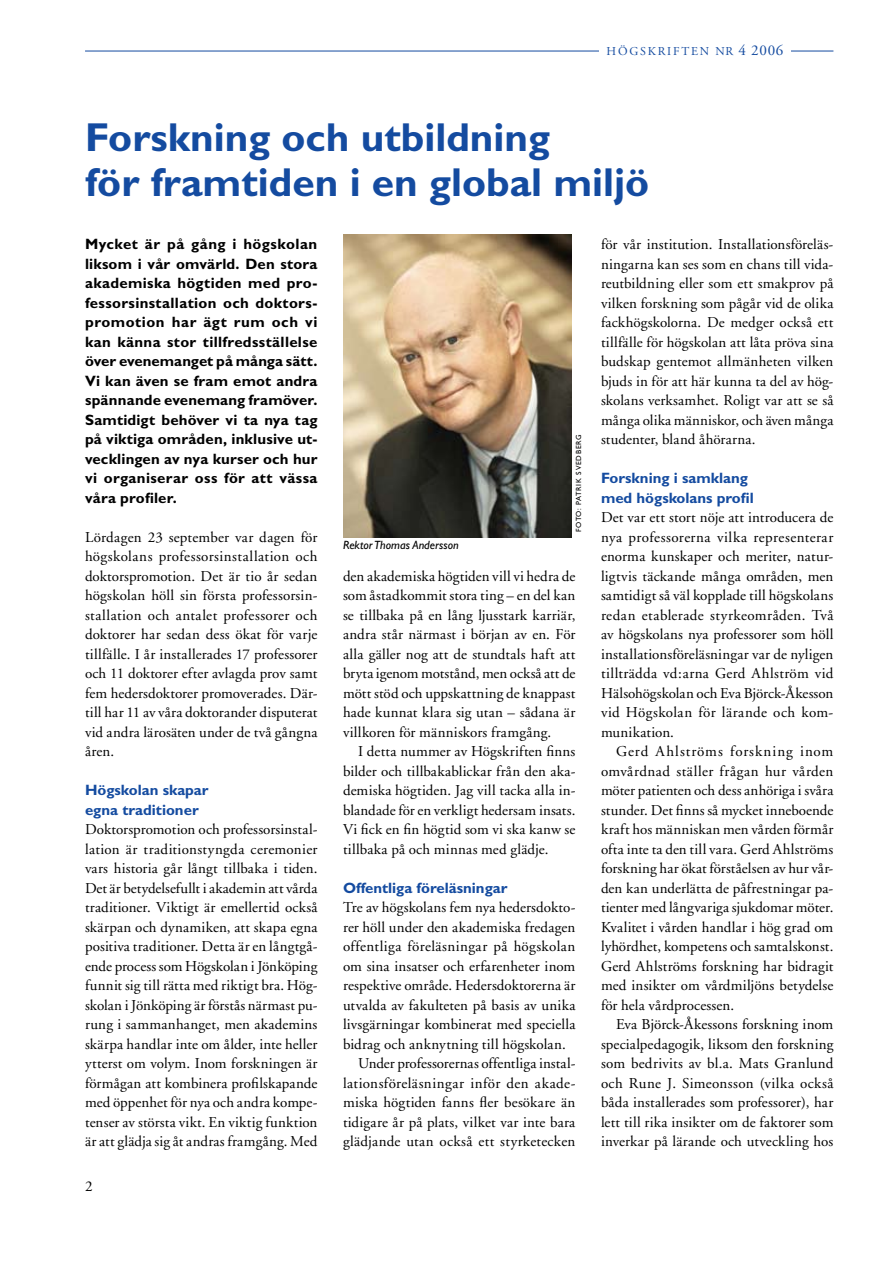
<style>
.page{position:relative;width:893px;height:1263px;background:#fff}
.page>*{position:absolute;margin:0;border:0;box-sizing:border-box;transform-origin:0 0}
.t1{font:700 40.5px/45px "Gill Sans";color:#144ba0}
.t2{font:15px/19.5px "Adobe Garamond";letter-spacing:.01em;color:#000;text-align:justify}
.t3{font:700 15px/19.5px "Gill Sans";letter-spacing:.02em;color:#000;text-align:justify}
.t4{font:700 15px/19.5px "Gill Sans";color:#144ba0}
.t5{font:15px "Adobe Garamond";letter-spacing:.03em;color:#000}
.t6{font:italic 12px "Gill Sans";color:#000}
.t7{font:12px "Adobe Garamond";letter-spacing:.15em;color:#144ba0}
.t8{font:7.5px "Gill Sans";letter-spacing:.1em;color:#000}
.s1{font-size:15px}
</style>
<div class="page">
<hr style="left:85px;top:51px;width:748px;height:1px;background:#144ba0">
<div style="left:599px;top:44px;width:192px;height:20px;background:#fff"></div>
<img style="left:343px;top:234px;width:228px;height:304px">
<p class="t7" style="left:607px;top:44px;width:178px">HÖGSKRIFTEN NR <span class="s1">4 2006</span></p>
<h1 class="t1" style="left:85px;top:114px;width:566px">Forskning och utbildning<br>för framtiden i en global miljö</h1>
<p class="t3" style="left:85px;top:234px;width:234px">Mycket är på gång i högskolan liksom i vår omvärld. Den stora akademiska högtiden med pro&shy;fessorsinstallation och doktors&shy;promotion har ägt rum och vi kan känna stor tillfredsställelse över evenemanget på många sätt.<br>Vi kan även se fram emot andra spännande evenemang framöver.<br>Samtidigt behöver vi ta nya tag på viktiga områden, inklusive ut&shy;vecklingen av nya kurser och hur vi organiserar oss för att vässa våra profiler.</p>
<p class="t2" style="left:85px;top:527px;width:234px">Lördagen 23 september var dagen för högskolans professorsinstallation och doktorspromotion. Det är tio år sedan högskolan höll sin första professorsin&shy;stallation och antalet professorer och doktorer har sedan dess ökat för varje tillfälle. I år installerades 17 professorer och 11 doktorer efter avlagda prov samt fem hedersdoktorer promoverades. Där&shy;till har 11 av våra doktorander disputerat vid andra lärosäten under de två gångna åren.</p>
<p class="t4" style="left:85px;top:780px;width:125px">Högskolan skapar egna traditioner</p>
<p class="t2" style="left:85px;top:820px;width:234px">Doktorspromotion och professorsinstal&shy;lation är traditionstyngda ceremonier vars historia går långt tillbaka i tiden.<br>Det är betydelsefullt i akademin att vårda traditioner. Viktigt är emellertid också skärpan och dynamiken, att skapa egna positiva traditioner. Detta är en långtgå&shy;ende process som Högskolan i Jönköping funnit sig till rätta med riktigt bra. Hög&shy;skolan i Jönköping är förstås närmast pu&shy;rung i sammanhanget, men akademins skärpa handlar inte om ålder, inte heller ytterst om volym. Inom forskningen är förmågan att kombinera profilskapande med öppenhet för nya och andra kompe&shy;tenser av största vikt. En viktig funktion är att glädja sig åt andras framgång. Med</p>
<p class="t6" style="left:343px;top:539px;width:117px">Rektor Thomas Andersson</p>
<p class="t8" style="left:574px;top:532px;width:100px;rotate:-90deg">FOTO: PATRIK SVEDBERG</p>
<p class="t2" style="left:343px;top:566px;width:234px">den akademiska högtiden vill vi hedra de som åstadkommit stora ting – en del kan se tillbaka på en lång ljusstark karriär, andra står närmast i början av en. För alla gäller nog att de stundtals haft att bryta igenom motstånd, men också att de mött stöd och uppskattning de knappast hade kunnat klara sig utan – sådana är villkoren för människors framgång.</p>
<p class="t2" style="left:343px;top:742px;width:234px;text-indent:15px">I detta nummer av Högskriften finns bilder och tillbakablickar från den aka&shy;demiska högtiden. Jag vill tacka alla in&shy;blandade för en verkligt hedersam insats.<br>Vi fick en fin högtid som vi ska kanw se tillbaka på och minnas med glädje.</p>
<p class="t4" style="left:343px;top:878px;width:166px">Offentliga föreläsningar</p>
<p class="t2" style="left:343px;top:898px;width:234px">Tre av högskolans fem nya hedersdokto-</p>
<p class="t2" style="left:343px;top:917px;width:234px">rer höll under den akademiska fredagen</p>
<p class="t2" style="left:343px;top:937px;width:234px">offentliga föreläsningar på högskolan</p>
<p class="t2" style="left:343px;top:956px;width:234px">om sina insatser och erfarenheter inom</p>
<p class="t2" style="left:343px;top:976px;width:234px">respektive område. Hedersdoktorerna är</p>
<p class="t2" style="left:343px;top:995px;width:234px">utvalda av fakulteten på basis av unika</p>
<p class="t2" style="left:343px;top:1015px;width:234px">livsgärningar kombinerat med speciella</p>
<p class="t2" style="left:343px;top:1034px;width:224px">bidrag och anknytning till högskolan.</p>
<p class="t2" style="left:358px;top:1054px;width:219px">Under professorernas offentliga instal-</p>
<p class="t5" style="left:343px;top:1075px;width:234px">lationsföreläsningar inför den akade-</p>
<p class="t2" style="left:343px;top:1093px;width:234px">miska högtiden fanns fler besökare än</p>
<p class="t2" style="left:343px;top:1112px;width:234px">tidigare år på plats, vilket var inte bara</p>
<p class="t2" style="left:343px;top:1132px;width:234px">glädjande utan också ett styrketecken</p>
<p class="t2" style="left:601px;top:235px;width:234px">för vår institution. Installationsföreläs&shy;ningarna kan ses som en chans till vida&shy;reutbildning eller som ett smakprov på vilken forskning som pågår vid de olika fackhögskolorna. De medger också ett tillfälle för högskolan att låta pröva sina budskap gentemot allmänheten vilken bjuds in för att här kunna ta del av hög&shy;skolans verksamhet. Roligt var att se så många olika människor, och även många studenter, bland åhörarna.</p>
<p class="t4" style="left:601px;top:468px;width:154px">Forskning i samklang med högskolans profil</p>
<p class="t2" style="left:601px;top:508px;width:234px">Det var ett stort nöje att introducera de nya professorerna vilka representerar enorma kunskaper och meriter, natur&shy;ligtvis täckande många områden, men samtidigt så väl kopplade till högskolans redan etablerade styrkeområden. Två av högskolans nya professorer som höll installationsföreläsningar var de nyligen tillträdda vd:arna Gerd Ahlström vid Hälsohögskolan och Eva Björck-Åkesson vid Högskolan för lärande och kom&shy;munikation.</p>
<p class="t2" style="left:601px;top:742px;width:234px;text-indent:15px">Gerd Ahlströms forskning inom omvårdnad ställer frågan hur vården möter patienten och dess anhöriga i svåra stunder. Det finns så mycket inneboende kraft hos människan men vården förmår ofta inte ta den till vara. Gerd Ahlströms forskning har ökat förståelsen av hur vår&shy;den kan underlätta de påfrestningar pa&shy;tienter med långvariga sjukdomar möter.<br>Kvalitet i vården handlar i hög grad om lyhördhet, kompetens och samtalskonst.<br>Gerd Ahlströms forskning har bidragit med insikter om vårdmiljöns betydelse för hela vårdprocessen.</p>
<p class="t2" style="left:601px;top:1015px;width:234px;text-indent:15px">Eva Björck-Åkessons forskning inom specialpedagogik, liksom den forskning som bedrivits av bl.a. Mats Granlund och Rune J. Simeonsson (vilka också båda installerades som professorer), har lett till rika insikter om de faktorer som inverkar på lärande och utveckling hos</p>
</div>
